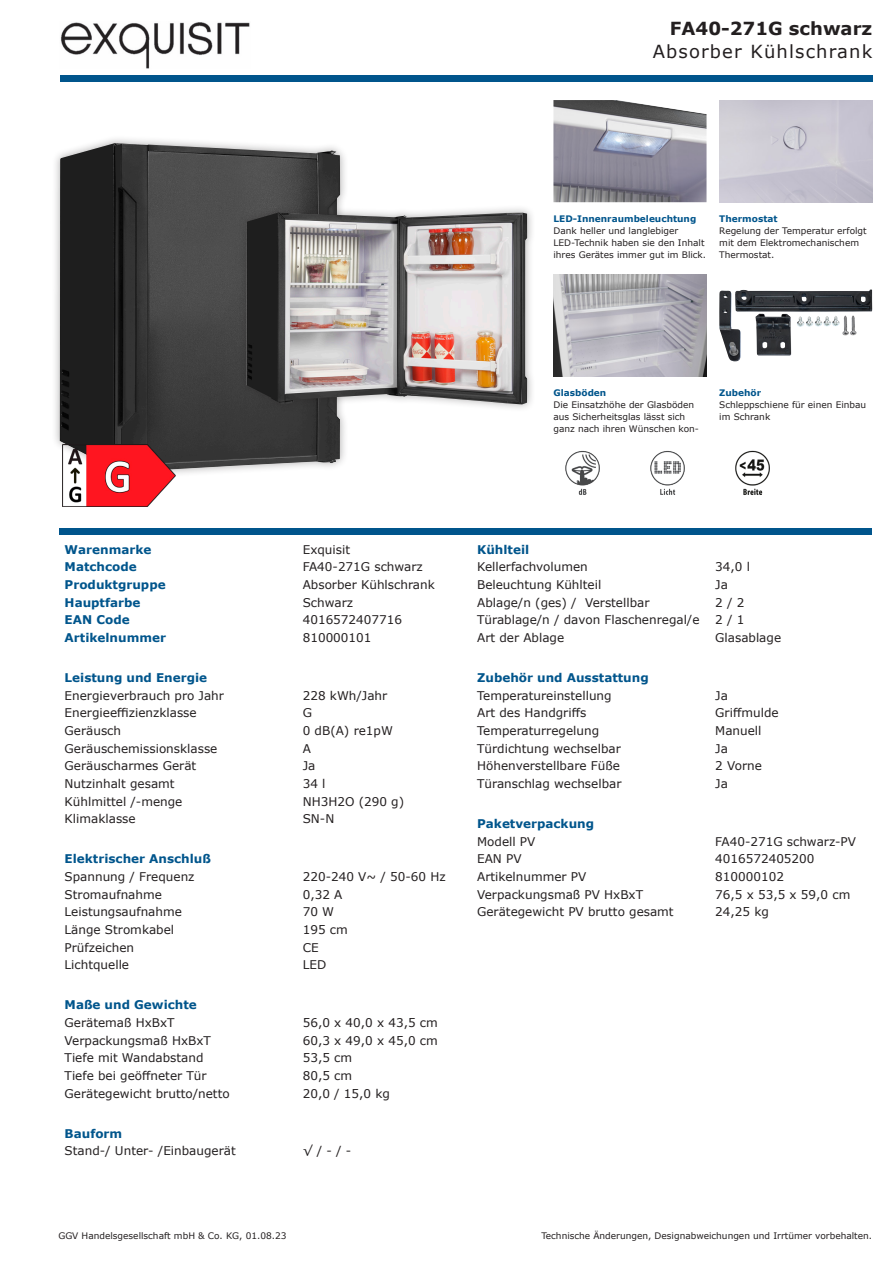
<style>
.page{position:relative;width:893px;height:1263px;background:#fff}
.page>*{position:absolute;margin:0;border:0;box-sizing:border-box;transform-origin:0 0}
.t1{font:18px "Verdana";letter-spacing:.065em;color:#231f20}
.t2{font:700 18px "Verdana";color:#231f20}
.t3{font:12px "Verdana";color:#231f20}
.t4{font:700 12px "Verdana";color:#00558c}
.t5{font:9px/12px "Verdana";color:#231f20}
.t6{font:700 9px "Verdana";color:#00558c}
</style>
<div class="page">
<div style="left:51px;top:135px;width:298px;height:347px;background:#231f20;opacity:.35"></div>
<img style="left:60px;top:143px;width:280px;height:331px">
<img style="left:719px;top:290px;width:153px;height:72px">
<img style="left:553px;top:274px;width:153px;height:103px">
<img style="left:719px;top:100px;width:153px;height:102px">
<img style="left:553px;top:100px;width:153px;height:102px">
<img style="left:735px;top:450px;width:35px;height:45px">
<img style="left:650px;top:451px;width:35px;height:44px">
<img style="left:565px;top:451px;width:35px;height:44px">
<img style="left:60px;top:22px;width:190px;height:47px">
<div style="left:60px;top:75px;width:812px;height:6px;background:#00558c"></div>
<div style="left:60px;top:528px;width:812px;height:6px;background:#00558c"></div>
<div style="left:238px;top:204px;width:298px;height:209px;background:#231f20;opacity:.35"></div>
<img style="left:247px;top:213px;width:280px;height:191px">
<img style="left:63px;top:445px;width:112px;height:62px">
<h1 class="t2" style="left:670px;top:16px;width:204px">FA40-271G schwarz</h1>
<h1 class="t1" style="left:653px;top:39px;width:221px">Absorber Kühlschrank</h1>
<p class="t6" style="left:553px;top:212px;width:144px">LED-Innenraumbeleuchtung</p>
<p class="t5" style="left:553px;top:224px;width:154px">Dank heller und langlebiger<br>LED-Technik haben sie den Inhalt ihres Gerätes immer gut im Blick.</p>
<p class="t6" style="left:719px;top:212px;width:60px">Thermostat</p>
<p class="t5" style="left:719px;top:224px;width:149px">Regelung der Temperatur erfolgt mit dem Elektromechanischem<br>Thermostat.</p>
<p class="t6" style="left:553px;top:386px;width:54px">Glasböden</p>
<p class="t5" style="left:553px;top:399px;width:147px">Die Einsatzhöhe der Glasböden aus Sicherheitsglas lässt sich ganz nach ihren Wünschen kon-</p>
<p class="t6" style="left:719px;top:386px;width:43px">Zubehör</p>
<p class="t5" style="left:719px;top:399px;width:148px">Schleppschiene für einen Einbau im Schrank</p>
<p class="t4" style="left:65px;top:541px;width:88px">Warenmarke</p>
<p class="t3" style="left:303px;top:541px;width:49px">Exquisit</p>
<p class="t4" style="left:65px;top:558px;width:74px">Matchcode</p>
<p class="t3" style="left:303px;top:559px;width:122px">FA40-271G schwarz</p>
<p class="t4" style="left:65px;top:576px;width:103px">Produktgruppe</p>
<p class="t3" style="left:303px;top:576px;width:134px">Absorber Kühlschrank</p>
<p class="t4" style="left:65px;top:594px;width:77px">Hauptfarbe</p>
<p class="t3" style="left:303px;top:594px;width:52px">Schwarz</p>
<p class="t4" style="left:65px;top:611px;width:67px">EAN Code</p>
<p class="t3" style="left:303px;top:612px;width:101px">4016572407716</p>
<p class="t4" style="left:65px;top:629px;width:103px">Artikelnummer</p>
<p class="t3" style="left:303px;top:629px;width:70px">810000101</p>
<p class="t4" style="left:65px;top:669px;width:144px">Leistung und Energie</p>
<p class="t3" style="left:65px;top:687px;width:161px">Energieverbrauch pro Jahr</p>
<p class="t3" style="left:303px;top:687px;width:86px">228 kWh/Jahr</p>
<p class="t3" style="left:65px;top:705px;width:134px">Energieeffizienzklasse</p>
<p class="t3" style="left:303px;top:705px;width:11px">G</p>
<p class="t3" style="left:65px;top:722px;width:58px">Geräusch</p>
<p class="t3" style="left:303px;top:722px;width:92px">0 dB(A) re1pW</p>
<p class="t3" style="left:65px;top:740px;width:154px">Geräuschemissionsklasse</p>
<p class="t3" style="left:303px;top:740px;width:10px">A</p>
<p class="t3" style="left:65px;top:758px;width:133px">Geräuscharmes Gerät</p>
<p class="t3" style="left:303px;top:758px;width:14px">Ja</p>
<p class="t3" style="left:65px;top:775px;width:112px">Nutzinhalt gesamt</p>
<p class="t3" style="left:303px;top:775px;width:24px">34 l</p>
<p class="t3" style="left:65px;top:793px;width:119px">Kühlmittel /-menge</p>
<p class="t3" style="left:303px;top:793px;width:103px">NH3H2O (290 g)</p>
<p class="t3" style="left:65px;top:811px;width:73px">Klimaklasse</p>
<p class="t3" style="left:303px;top:811px;width:33px">SN-N</p>
<p class="t4" style="left:65px;top:850px;width:148px">Elektrischer Anschluß</p>
<p class="t3" style="left:65px;top:868px;width:131px">Spannung / Frequenz</p>
<p class="t3" style="left:303px;top:868px;width:144px">220-240 V~ / 50-60 Hz</p>
<p class="t3" style="left:65px;top:886px;width:99px">Stromaufnahme</p>
<p class="t3" style="left:303px;top:886px;width:41px">0,32 A</p>
<p class="t3" style="left:65px;top:904px;width:119px">Leistungsaufnahme</p>
<p class="t3" style="left:303px;top:904px;width:33px">70 W</p>
<p class="t3" style="left:65px;top:921px;width:111px">Länge Stromkabel</p>
<p class="t3" style="left:303px;top:921px;width:47px">195 cm</p>
<p class="t3" style="left:65px;top:939px;width:71px">Prüfzeichen</p>
<p class="t3" style="left:303px;top:939px;width:17px">CE</p>
<p class="t3" style="left:65px;top:957px;width:66px">Lichtquelle</p>
<p class="t3" style="left:303px;top:957px;width:25px">LED</p>
<p class="t4" style="left:65px;top:996px;width:134px">Maße und Gewichte</p>
<p class="t3" style="left:65px;top:1014px;width:112px">Gerätemaß HxBxT</p>
<p class="t3" style="left:303px;top:1014px;width:137px">56,0 x 40,0 x 43,5 cm</p>
<p class="t3" style="left:65px;top:1032px;width:148px">Verpackungsmaß HxBxT</p>
<p class="t3" style="left:303px;top:1032px;width:137px">60,3 x 49,0 x 45,0 cm</p>
<p class="t3" style="left:65px;top:1050px;width:140px">Tiefe mit Wandabstand</p>
<p class="t3" style="left:303px;top:1050px;width:51px">53,5 cm</p>
<p class="t3" style="left:65px;top:1067px;width:144px">Tiefe bei geöffneter Tür</p>
<p class="t3" style="left:303px;top:1067px;width:51px">80,5 cm</p>
<p class="t3" style="left:65px;top:1085px;width:167px">Gerätegewicht brutto/netto</p>
<p class="t3" style="left:303px;top:1085px;width:89px">20,0 / 15,0 kg</p>
<p class="t4" style="left:65px;top:1125px;width:59px">Bauform</p>
<p class="t3" style="left:65px;top:1143px;width:173px">Stand-/ Unter- /Einbaugerät</p>
<p class="t3" style="left:303px;top:1143px;width:50px">√ / - / -</p>
<p class="t4" style="left:477px;top:541px;width:54px">Kühlteil</p>
<p class="t3" style="left:477px;top:559px;width:112px">Kellerfachvolumen</p>
<p class="t3" style="left:715px;top:559px;width:36px">34,0 l</p>
<p class="t3" style="left:477px;top:576px;width:126px">Beleuchtung Kühlteil</p>
<p class="t3" style="left:715px;top:576px;width:14px">Ja</p>
<p class="t3" style="left:477px;top:594px;width:174px">Ablage/n (ges) / Verstellbar</p>
<p class="t3" style="left:715px;top:594px;width:31px">2 / 2</p>
<p class="t3" style="left:477px;top:612px;width:224px">Türablage/n / davon Flaschenregal/e</p>
<p class="t3" style="left:715px;top:612px;width:31px">2 / 1</p>
<p class="t3" style="left:477px;top:629px;width:89px">Art der Ablage</p>
<p class="t3" style="left:715px;top:629px;width:67px">Glasablage</p>
<p class="t4" style="left:477px;top:669px;width:173px">Zubehör und Ausstattung</p>
<p class="t3" style="left:477px;top:687px;width:136px">Temperatureinstellung</p>
<p class="t3" style="left:715px;top:687px;width:14px">Ja</p>
<p class="t3" style="left:477px;top:705px;width:111px">Art des Handgriffs</p>
<p class="t3" style="left:715px;top:705px;width:65px">Griffmulde</p>
<p class="t3" style="left:477px;top:722px;width:123px">Temperaturregelung</p>
<p class="t3" style="left:715px;top:722px;width:48px">Manuell</p>
<p class="t3" style="left:477px;top:740px;width:145px">Türdichtung wechselbar</p>
<p class="t3" style="left:715px;top:740px;width:14px">Ja</p>
<p class="t3" style="left:477px;top:758px;width:144px">Höhenverstellbare Füße</p>
<p class="t3" style="left:715px;top:758px;width:48px">2 Vorne</p>
<p class="t3" style="left:477px;top:775px;width:146px">Türanschlag wechselbar</p>
<p class="t3" style="left:715px;top:775px;width:14px">Ja</p>
<p class="t4" style="left:477px;top:815px;width:119px">Paketverpackung</p>
<p class="t3" style="left:477px;top:833px;width:60px">Modell PV</p>
<p class="t3" style="left:715px;top:833px;width:142px">FA40-271G schwarz-PV</p>
<p class="t3" style="left:477px;top:851px;width:46px">EAN PV</p>
<p class="t3" style="left:715px;top:851px;width:101px">4016572405200</p>
<p class="t3" style="left:477px;top:868px;width:111px">Artikelnummer PV</p>
<p class="t3" style="left:715px;top:868px;width:70px">810000102</p>
<p class="t3" style="left:477px;top:886px;width:167px">Verpackungsmaß PV HxBxT</p>
<p class="t3" style="left:715px;top:886px;width:137px">76,5 x 53,5 x 59,0 cm</p>
<p class="t3" style="left:477px;top:904px;width:198px">Gerätegewicht PV brutto gesamt</p>
<p class="t3" style="left:715px;top:904px;width:55px">24,25 kg</p>
<p class="t5" style="left:58px;top:1230px;width:230px">GGV Handelsgesellschaft mbH &amp; Co. KG, 01.08.23</p>
<p class="t5" style="left:541px;top:1230px;width:332px">Technische Änderungen, Designabweichungen und Irrtümer vorbehalten.</p>
</div>
